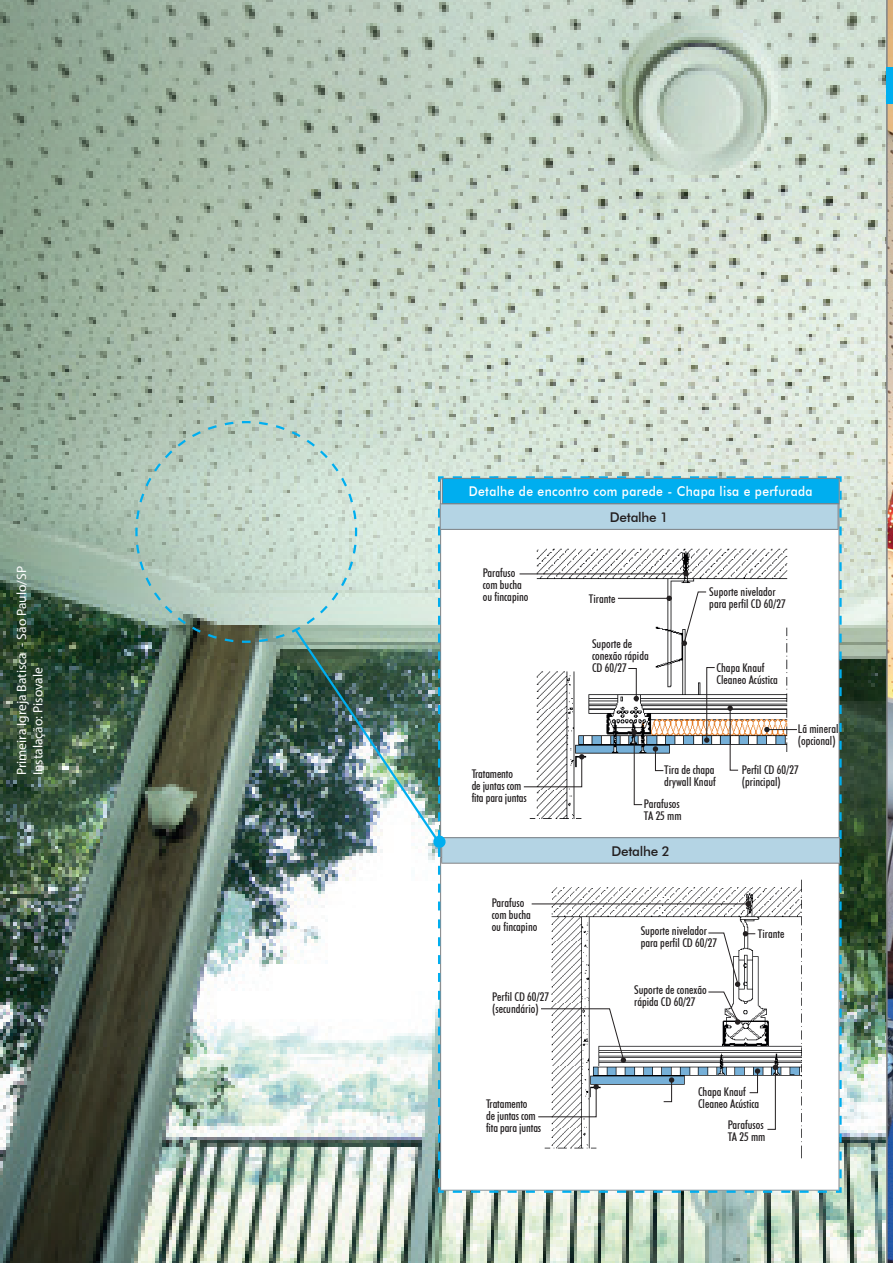
<style>
.page{position:relative;width:893px;height:1263px;background:#fff}
.page>*{position:absolute;margin:0;border:0;box-sizing:border-box;transform-origin:0 0}
.t1{font:13.5px/16.2px "Myriad Pro";color:#fff}
.t2{font:500 13.5px "Futura BT";letter-spacing:.03em;color:#fff;scale:.9 1}
.t3{font:500 13.5px "Futura BT";letter-spacing:-.02em;color:#231f20}
.t4{font:500 condensed 12px/12px "Futura BT";color:#231f20}
</style>
<div class="page">
<img style="left:888px;top:0;width:5px;height:1263px">
<img style="left:0;top:0;width:888px;height:1263px">
<div style="left:886px;top:68px;width:7px;height:36px;background:#00aeef"></div>
<svg style="left:437px;top:475px;width:406px;height:719px"></svg>
<div style="left:442px;top:478px;width:397px;height:26px;background:#00aeef"></div>
<hr style="left:442px;top:478px;width:397px;height:1px;background:#808285">
<div style="left:440px;top:504px;width:398px;height:25px;background:#b4d4e4"></div>
<hr style="left:440px;top:529px;width:398px;height:1px;background:#808285">
<hr style="left:440px;top:503px;width:398px;height:1px;background:#808285">
<div style="left:442px;top:838px;width:398px;height:25px;background:#b4d4e4"></div>
<svg style="left:838px;top:479px;width:4px;height:699px;background:#6da6b3"></svg>
<hr style="left:441px;top:863px;width:399px;height:1px;background:#808285">
<hr style="left:441px;top:837px;width:399px;height:1px;background:#808285">
<svg style="left:134px;top:420px;width:118px;height:224px;background:#abc1b4"></svg>
<svg style="left:252px;top:420px;width:575px;height:763px"></svg>
<p class="t1" style="left:13px;top:775px;width:211px;rotate:-90deg">Primeira Igreja Batisca - São Paulo/SP<br>Instalação: Pisovale</p>
<p class="t2" style="left:469px;top:483px;width:384px">Detalhe de encontro com parede - Chapa lisa e perfurada</p>
<p class="t3" style="left:610px;top:509px;width:60px">Detalhe 1</p>
<p class="t4" style="left:483px;top:566px;width:47px">Parafuso com bucha ou fincapino</p>
<p class="t4" style="left:472px;top:767px;width:57px">Tratamento<br>de juntas com fita para juntas</p>
<p class="t4" style="left:492px;top:896px;width:47px">Parafuso com bucha ou fincapino</p>
<p class="t4" style="left:492px;top:990px;width:58px">Perfil CD 60/27 (secundário)</p>
<p class="t4" style="left:486px;top:1097px;width:57px">Tratamento<br>de juntas com fita para juntas</p>
<p class="t4" style="left:589px;top:592px;width:28px">Tirante</p>
<p class="t4" style="left:592px;top:637px;width:58px">Suporte de conexão rápida<br>CD 60/27</p>
<p class="t4" style="left:709px;top:586px;width:78px">Suporte nivelador para perfil CD 60/27</p>
<p class="t4" style="left:717px;top:661px;width:63px">Chapa Knauf<br>Cleaneo Acústica</p>
<p class="t4" style="left:664px;top:764px;width:53px">Tira de chapa drywall Knauf</p>
<p class="t4" style="left:798px;top:723px;width:42px">Lã mineral (opcional)</p>
<p class="t4" style="left:742px;top:764px;width:58px">Perfil CD 60/27 (principal)</p>
<p class="t4" style="left:644px;top:798px;width:39px">Parafusos<br>TA 25 mm</p>
<p class="t3" style="left:611px;top:842px;width:60px">Detalhe 2</p>
<p class="t4" style="left:641px;top:925px;width:78px">Suporte nivelador para perfil CD 60/27</p>
<p class="t4" style="left:634px;top:984px;width:74px">Suporte de conexão rápida CD 60/27</p>
<p class="t4" style="left:758px;top:928px;width:28px">Tirante</p>
<p class="t4" style="left:698px;top:1085px;width:63px">Chapa Knauf<br>Cleaneo Acústica</p>
<p class="t4" style="left:728px;top:1119px;width:39px">Parafusos<br>TA 25 mm</p>
</div>
